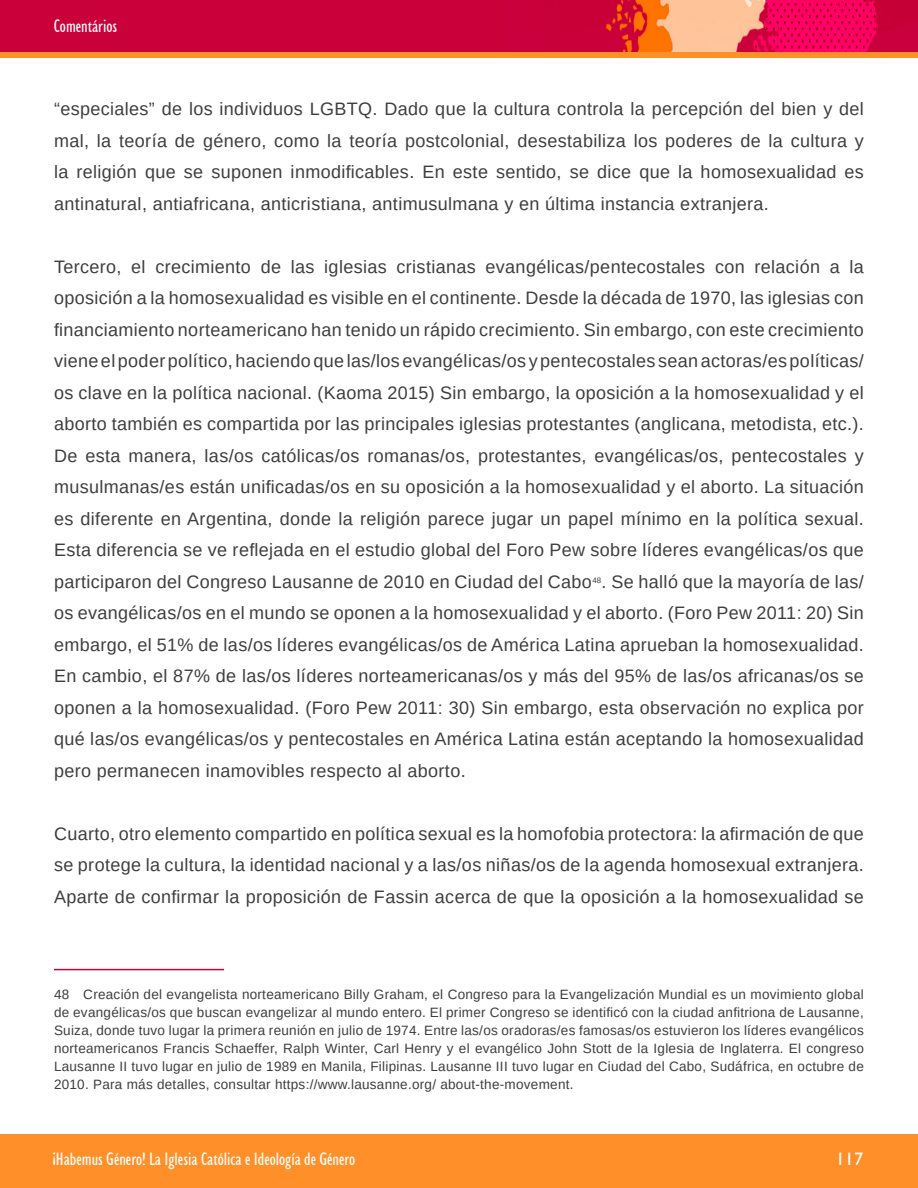
<style>
.page{position:relative;width:918px;height:1188px;background:#fff}
.page>*{position:absolute;margin:0;border:0;box-sizing:border-box;transform-origin:0 0}
.t1{font:18px/31.5px "Liberation Sans";letter-spacing:.02em;color:#3e3e3f;text-align:justify}
.t2{font:condensed 18px "Humanist 521 BT";color:#fff}
.t3{font:18px "Humanist 521 BT";color:#fff}
.t4{font:13.5px/18px "Liberation Sans";letter-spacing:.02em;color:#3e3e3f;text-align:justify}
.t5{font:7.8px "Liberation Sans";color:#3e3e3f}
</style>
<div class="page">
<div style="left:0;top:0;width:918px;height:54px;background:#ca003a"></div>
<img style="left:508px;top:0;width:410px;height:53px">
<div style="left:0;top:53px;width:918px;height:5px;background:#ff9029"></div>
<div style="left:0;top:1134px;width:918px;height:54px;background:#ff9029"></div>
<hr style="left:54px;top:969px;width:170px;height:1px;background:#ca003a">
<p class="t2" style="left:54px;top:16px;width:65px">Comentários</p>
<p class="t1" style="left:54px;top:93px;width:811px">“especiales” de los individuos LGBTQ. Dado que la cultura controla la percepción del bien y del mal, la teoría de género, como la teoría postcolonial, desestabiliza los poderes de la cultura y la religión que se suponen inmodificables. En este sentido, se dice que la homosexualidad es antinatural, antiafricana, anticristiana, antimusulmana y en última instancia extranjera.</p>
<p class="t1" style="left:54px;top:251px;width:811px">Tercero, el crecimiento de las iglesias cristianas evangélicas/pentecostales con relación a la oposición a la homosexualidad es visible en el continente. Desde la década de 1970, las iglesias con financiamiento norteamericano han tenido un rápido crecimiento. Sin embargo, con este crecimiento viene el poder político, haciendo que las/los evangélicas/os y pentecostales sean actoras/es políticas/ os clave en la política nacional. (Kaoma 2015) Sin embargo, la oposición a la homosexualidad y el aborto también es compartida por las principales iglesias protestantes (anglicana, metodista, etc.).<br>De esta manera, las/os católicas/os romanas/os, protestantes, evangélicas/os, pentecostales y musulmanas/es están unificadas/os en su oposición a la homosexualidad y el aborto. La situación es diferente en Argentina, donde la religión parece jugar un papel mínimo en la política sexual.<br>Esta diferencia se ve reflejada en el estudio global del Foro Pew sobre líderes evangélicas/os que participaron del Congreso Lausanne de 2010 en Ciudad del Cabo</p>
<p class="t1" style="left:54px;top:566px;width:811px;text-indent:547px">. Se halló que la mayoría de las/ os evangélicas/os en el mundo se oponen a la homosexualidad y el aborto. (Foro Pew 2011: 20) Sin embargo, el 51% de las/os líderes evangélicas/os de América Latina aprueban la homosexualidad.<br>En cambio, el 87% de las/os líderes norteamericanas/os y más del 95% de las/os africanas/os se oponen a la homosexualidad. (Foro Pew 2011: 30) Sin embargo, esta observación no explica por qué las/os evangélicas/os y pentecostales en América Latina están aceptando la homosexualidad pero permanecen inamovibles respecto al aborto.</p>
<p class="t5" style="left:592px;top:576px;width:10px">48</p>
<p class="t1" style="left:54px;top:818px;width:811px">Cuarto, otro elemento compartido en política sexual es la homofobia protectora: la afirmación de que se protege la cultura, la identidad nacional y a las/os niñas/os de la agenda homosexual extranjera.<br>Aparte de confirmar la proposición de Fassin acerca de que la oposición a la homosexualidad se</p>
<p class="t4" style="left:54px;top:986px;width:811px">48 Creación del evangelista norteamericano Billy Graham, el Congreso para la Evangelización Mundial es un movimiento global de evangélicas/os que buscan evangelizar al mundo entero. El primer Congreso se identificó con la ciudad anfitriona de Lausanne, Suiza, donde tuvo lugar la primera reunión en julio de 1974. Entre las/os oradoras/es famosas/os estuvieron los líderes evangélicos norteamericanos Francis Schaeffer, Ralph Winter, Carl Henry y el evangélico John Stott de la Iglesia de Inglaterra. El congreso Lausanne II tuvo lugar en julio de 1989 en Manila, Filipinas. Lausanne III tuvo lugar en Ciudad del Cabo, Sudáfrica, en octubre de 2010. Para más detalles, consultar https://www.lausanne.org/ about-the-movement.</p>
<p class="t2" style="left:52px;top:1149px;width:304px">¡Habemus Género! La Iglesia Católica e Ideología de Género</p>
<p class="t3" style="left:836px;top:1148px;width:29px">117</p>
</div>
